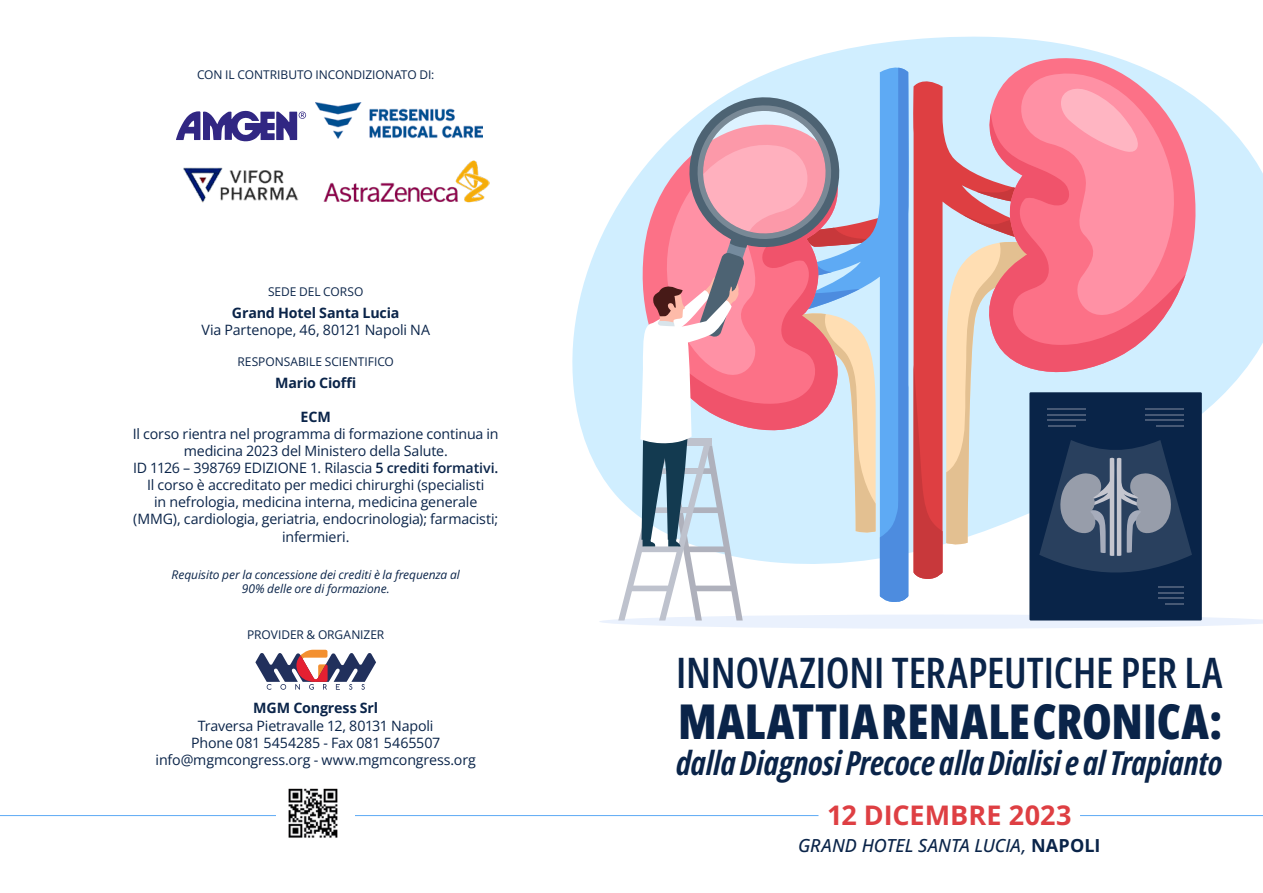
<style>
.page{position:relative;width:1263px;height:893px;background:#fff}
.page>*{position:absolute;margin:0;border:0;box-sizing:border-box;transform-origin:0 0}
.t1{font:800 48px "Open Sans Condensed";letter-spacing:.005em;color:#0a2449}
.t2{font:600 42px "Open Sans Condensed";letter-spacing:-.005em;color:#0a2449}
.t3{font:italic 700 33px "Open Sans Condensed";color:#0a2449}
.t4{font:700 27px "Open Sans";color:#de3f43}
.t5{font:italic 500 18px "Open Sans";color:#0a2449}
.t6{font:14.25px/17.1px "Open Sans";letter-spacing:-.01em;color:#0a2449;text-align:center}
.t7{font:700 14.25px "Open Sans";letter-spacing:-.01em;color:#0a2449}
.t8{font:12px "Open Sans";letter-spacing:-.005em;color:#0a2449}
.t9{font:italic 12px/14.4px "Open Sans";letter-spacing:-.005em;color:#0a2449;text-align:center}
.s1{font-weight:600}
.s2{font-weight:700;font-style:normal}
</style>
<div class="page">
<hr style="left:0;top:815px;width:818px;height:1px;background:#5eaaf5">
<svg style="left:255px;top:650px;width:121px;height:40px"></svg>
<div style="left:277px;top:776px;width:78px;height:77px;background:#fff"></div>
<img style="left:288px;top:788px;width:50px;height:50px">
<svg style="left:176px;top:111px;width:130px;height:30px"></svg>
<img style="left:316px;top:103px;width:166px;height:35px">
<img style="left:183px;top:167px;width:116px;height:36px">
<img style="left:323px;top:160px;width:167px;height:43px">
<svg style="left:572px;top:36px;width:529px;height:435px"></svg>
<svg style="left:971px;top:53px;width:163px;height:15px;background:#ddd0e1"></svg>
<svg style="left:599px;top:68px;width:664px;height:561px"></svg>
<hr style="left:1080px;top:815px;width:183px;height:1px;background:#5eaaf5">
<p class="t8" style="left:197px;top:67px;width:239px">CON IL CONTRIBUTO INCONDIZIONATO DI:</p>
<p class="t8" style="left:268px;top:284px;width:97px">SEDE DEL CORSO</p>
<p class="t7" style="left:232px;top:303px;width:169px">Grand Hotel Santa Lucia</p>
<p class="t6" style="left:201px;top:321px;width:230px">Via Partenope, 46, 80121 Napoli NA</p>
<p class="t8" style="left:237px;top:354px;width:158px">RESPONSABILE SCIENTIFICO</p>
<p class="t7" style="left:275px;top:373px;width:83px">Mario Cioffi</p>
<p class="t7" style="left:301px;top:407px;width:32px">ECM</p>
<p class="t6" style="left:133px;top:425px;width:367px">Il corso rientra nel programma di formazione continua in medicina 2023 del Ministero della Salute.<br>ID 1126 – 398769 EDIZIONE 1. Rilascia <span class="s1">5 crediti formativi.<br></span>Il corso è accreditato per medici chirurghi (specialisti<br>in nefrologia, medicina interna, medicina generale (MMG), cardiologia, geriatria, endocrinologia); farmacisti; infermieri.</p>
<p class="t9" style="left:172px;top:567px;width:290px">Requisito per la concessione dei crediti è la frequenza al<br>90% delle ore di formazione.</p>
<p class="t8" style="left:247px;top:626px;width:139px">PROVIDER &amp; ORGANIZER</p>
<p class="t7" style="left:253px;top:698px;width:127px">MGM Congress Srl</p>
<p class="t6" style="left:156px;top:716px;width:322px">Traversa Pietravalle 12, 80131 Napoli<br>Phone 081 5454285 - Fax 081 5465507 info@mgmcongress.org - www.mgmcongress.org</p>
<h2 class="t2" style="left:676px;top:644px;width:548px">INNOVAZIONI TERAPEUTICHE PER LA</h2>
<h1 class="t1" style="left:678px;top:689px;width:546px">MALATTIA RENALE CRONICA:</h1>
<h3 class="t3" style="left:676px;top:740px;width:548px">dalla Diagnosi Precoce alla Dialisi e al Trapianto</h3>
<h3 class="t4" style="left:827px;top:797px;width:246px">12 DICEMBRE 2023</h3>
<p class="t5" style="left:798px;top:832px;width:304px">GRAND HOTEL SANTA LUCIA, <span class="s2">NAPOLI</span></p>
</div>
